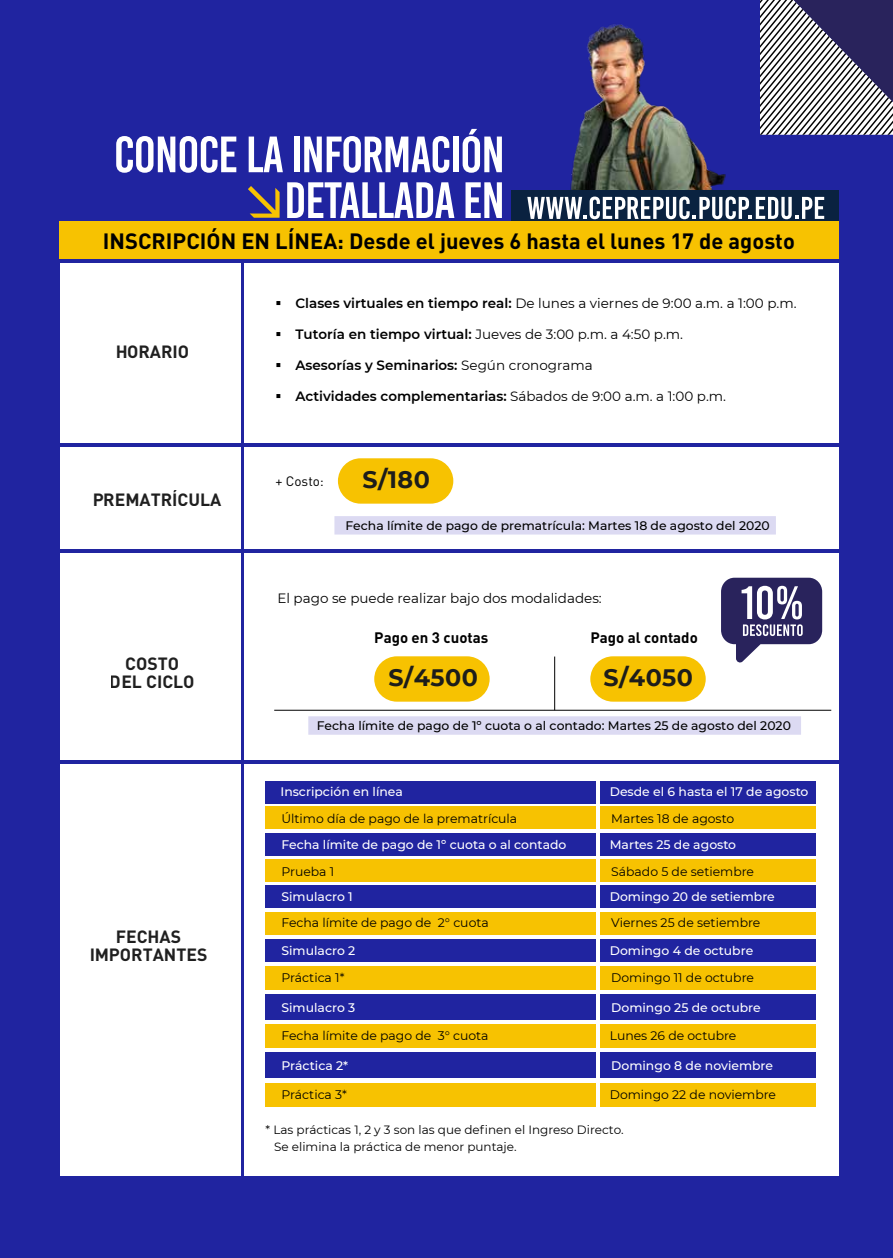
<style>
.page{position:relative;width:893px;height:1258px;background:#2024a0}
.page>*{position:absolute;margin:0;border:0;box-sizing:border-box;transform-origin:0 0}
.t1{font:700 23.85px "Montserrat";letter-spacing:.02em;color:#1d1d1b}
.t2{font:700 21.9px "DINOT";color:#000}
.t3{font:700 17.55px/18px "DINOT";color:#000;text-align:center}
.t4{font:700 15px "DINOT";color:#000}
.t5{font:13.5px "Montserrat";color:#000}
.t6{font:600 13.5px "Montserrat";color:#000}
.t7{font:13.5px "DINOT";color:#000}
.t8{font:12.45px "Montserrat";color:#000}
.t9{font:500 12.45px "Montserrat";color:#fff}
.t10{font:500 12.3px "Montserrat";color:#000}
.t11{font:12px/16.8px "Montserrat";color:#000}
.s1{font-weight:600}
.s2{font-weight:400}
</style>
<div class="page">
<img style="left:539px;top:24px;width:219px;height:167px">
<svg style="left:760px;top:0;width:133px;height:135px"></svg>
<div style="left:60px;top:221px;width:778px;height:955px;background:#fff"></div>
<div style="left:60px;top:221px;width:779px;height:39px;background:#f7c201"></div>
<div style="left:511px;top:191px;width:327px;height:30px;background:#0a2240"></div>
<svg style="left:527px;top:197px;width:297px;height:22px"></svg>
<svg style="left:248px;top:186px;width:32px;height:32px"></svg>
<svg style="left:116px;top:136px;width:120px;height:37px"></svg>
<svg style="left:249px;top:137px;width:34px;height:35px"></svg>
<div style="left:294px;top:137px;width:5px;height:35px;background:#fff"></div>
<svg style="left:304px;top:136px;width:145px;height:37px"></svg>
<div style="left:453px;top:137px;width:5px;height:35px;background:#fff"></div>
<svg style="left:463px;top:129px;width:39px;height:44px"></svg>
<svg style="left:287px;top:182px;width:167px;height:36px"></svg>
<svg style="left:465px;top:182px;width:37px;height:36px"></svg>
<hr style="left:55px;top:260px;width:787px;height:3px;background:#2024a0">
<div style="left:265px;top:781px;width:330px;height:22px;background:#2024a0"></div>
<div style="left:600px;top:781px;width:216px;height:22px;background:#2024a0"></div>
<div style="left:265px;top:807px;width:330px;height:22px;background:#f7c201"></div>
<div style="left:600px;top:807px;width:216px;height:22px;background:#f7c201"></div>
<div style="left:265px;top:966px;width:330px;height:24px;background:#f7c201"></div>
<div style="left:600px;top:966px;width:216px;height:24px;background:#f7c201"></div>
<div style="left:265px;top:833px;width:330px;height:22px;background:#2024a0"></div>
<div style="left:600px;top:833px;width:216px;height:22px;background:#2024a0"></div>
<div style="left:265px;top:859px;width:330px;height:23px;background:#f7c201"></div>
<div style="left:600px;top:859px;width:216px;height:23px;background:#f7c201"></div>
<div style="left:265px;top:886px;width:330px;height:22px;background:#2024a0"></div>
<div style="left:600px;top:886px;width:216px;height:22px;background:#2024a0"></div>
<div style="left:265px;top:939px;width:330px;height:23px;background:#2024a0"></div>
<div style="left:600px;top:939px;width:216px;height:23px;background:#2024a0"></div>
<div style="left:265px;top:994px;width:330px;height:26px;background:#2024a0"></div>
<div style="left:600px;top:994px;width:216px;height:26px;background:#2024a0"></div>
<div style="left:265px;top:1053px;width:330px;height:25px;background:#2024a0"></div>
<div style="left:600px;top:1053px;width:216px;height:25px;background:#2024a0"></div>
<div style="left:265px;top:1024px;width:330px;height:23px;background:#f7c201"></div>
<div style="left:600px;top:1024px;width:216px;height:23px;background:#f7c201"></div>
<div style="left:265px;top:1084px;width:330px;height:23px;background:#f7c201"></div>
<div style="left:600px;top:1084px;width:216px;height:23px;background:#f7c201"></div>
<hr style="left:241px;top:261px;width:3px;height:950px;background:#2024a0">
<hr style="left:45px;top:443px;width:801px;height:4px;background:#2024a0">
<hr style="left:45px;top:549px;width:801px;height:4px;background:#2024a0">
<hr style="left:50px;top:761px;width:799px;height:3px;background:#2024a0">
<svg style="left:721px;top:578px;width:101px;height:85px"></svg>
<hr style="left:554px;top:657px;width:1px;height:53px;background:#000">
<hr style="left:274px;top:710px;width:557px;height:1px;background:#000">
<div style="left:308px;top:716px;width:493px;height:19px;background:#dcdaf2"></div>
<div style="left:590px;top:656px;width:116px;height:46px;background:#f7c201;border-radius:23px"></div>
<div style="left:374px;top:656px;width:116px;height:46px;background:#f7c201;border-radius:23px"></div>
<div style="left:334px;top:516px;width:442px;height:19px;background:#dcdaf2"></div>
<div style="left:338px;top:458px;width:115px;height:46px;background:#f7c201;border-radius:23px"></div>
<div style="left:265px;top:912px;width:330px;height:23px;background:#f7c201"></div>
<div style="left:600px;top:912px;width:216px;height:23px;background:#f7c201"></div>
<h2 class="t2" style="left:103px;top:227px;width:693px">INSCRIPCIÓN EN LÍNEA: Desde el jueves 6 hasta el lunes 17 de agosto</h2>
<h3 class="t3" style="left:115px;top:342px;width:76px">HORARIO</h3>
<h3 class="t3" style="left:92px;top:490px;width:131px">PREMATRÍCULA</h3>
<h3 class="t3" style="left:110px;top:654px;width:86px">COSTO<br>DEL CICLO</h3>
<h3 class="t3" style="left:89px;top:927px;width:120px">FECHAS<br>IMPORTANTES</h3>
<p class="t5" style="left:275px;top:294px;width:523px">▪ <span class="s1">Clases virtuales en tiempo real:</span> De lunes a viernes de 9:00 a.m. a 1:00 p.m.</p>
<p class="t5" style="left:275px;top:325px;width:409px">▪ <span class="s1">Tutoría en tiempo virtual:</span> Jueves de 3:00 p.m. a 4:50 p.m.</p>
<p class="t6" style="left:275px;top:355px;width:319px">▪ Asesorías y Seminarios: <span class="s2">Según cronograma</span></p>
<p class="t6" style="left:275px;top:386px;width:452px">▪ Actividades complementarias: <span class="s2">Sábados de 9:00 a.m. a 1:00 p.m.</span></p>
<p class="t7" style="left:275px;top:473px;width:50px">+ Costo:</p>
<h1 class="t1" style="left:363px;top:463px;width:69px">S/180</h1>
<p class="t10" style="left:345px;top:517px;width:426px">Fecha límite de pago de prematrícula: Martes 18 de agosto del 2020</p>
<p class="t5" style="left:277px;top:589px;width:326px">El pago se puede realizar bajo dos modalidades:</p>
<p class="t4" style="left:374px;top:628px;width:116px">Pago en 3 cuotas</p>
<p class="t4" style="left:590px;top:628px;width:109px">Pago al contado</p>
<h1 class="t1" style="left:388px;top:661px;width:91px">S/4500</h1>
<h1 class="t1" style="left:603px;top:661px;width:91px">S/4050</h1>
<p class="t10" style="left:317px;top:717px;width:476px">Fecha límite de pago de 1º cuota o al contado: Martes 25 de agosto del 2020</p>
<p class="t9" style="left:280px;top:783px;width:124px">Inscripción en línea</p>
<p class="t9" style="left:610px;top:783px;width:200px">Desde el 6 hasta el 17 de agosto</p>
<p class="t8" style="left:281px;top:810px;width:237px">Último día de pago de la prematrícula</p>
<p class="t8" style="left:611px;top:810px;width:124px">Martes 18 de agosto</p>
<p class="t9" style="left:281px;top:836px;width:287px">Fecha límite de pago de 1º cuota o al contado</p>
<p class="t9" style="left:610px;top:836px;width:128px">Martes 25 de agosto</p>
<p class="t8" style="left:281px;top:863px;width:54px">Prueba 1</p>
<p class="t8" style="left:611px;top:863px;width:144px">Sábado 5 de setiembre</p>
<p class="t9" style="left:281px;top:888px;width:73px">Simulacro 1</p>
<p class="t9" style="left:610px;top:888px;width:167px">Domingo 20 de setiembre</p>
<p class="t8" style="left:281px;top:914px;width:209px">Fecha límite de pago de 2° cuota</p>
<p class="t8" style="left:611px;top:914px;width:151px">Viernes 25 de setiembre</p>
<p class="t9" style="left:281px;top:941px;width:75px">Simulacro 2</p>
<p class="t9" style="left:610px;top:941px;width:145px">Domingo 4 de octubre</p>
<p class="t8" style="left:281px;top:969px;width:65px">Práctica 1*</p>
<p class="t8" style="left:611px;top:969px;width:144px">Domingo 11 de octubre</p>
<p class="t9" style="left:281px;top:999px;width:75px">Simulacro 3</p>
<p class="t9" style="left:611px;top:999px;width:151px">Domingo 25 de octubre</p>
<p class="t8" style="left:281px;top:1027px;width:209px">Fecha límite de pago de 3° cuota</p>
<p class="t8" style="left:610px;top:1027px;width:128px">Lunes 26 de octubre</p>
<p class="t9" style="left:281px;top:1057px;width:68px">Práctica 2*</p>
<p class="t9" style="left:611px;top:1057px;width:163px">Domingo 8 de noviembre</p>
<p class="t8" style="left:281px;top:1086px;width:67px">Práctica 3*</p>
<p class="t8" style="left:610px;top:1086px;width:168px">Domingo 22 de noviembre</p>
<p class="t11" style="left:274px;top:1121px;width:351px;text-indent:-8px">* Las prácticas 1, 2 y 3 son las que definen el Ingreso Directo.<br>Se elimina la práctica de menor puntaje.</p>
</div>
